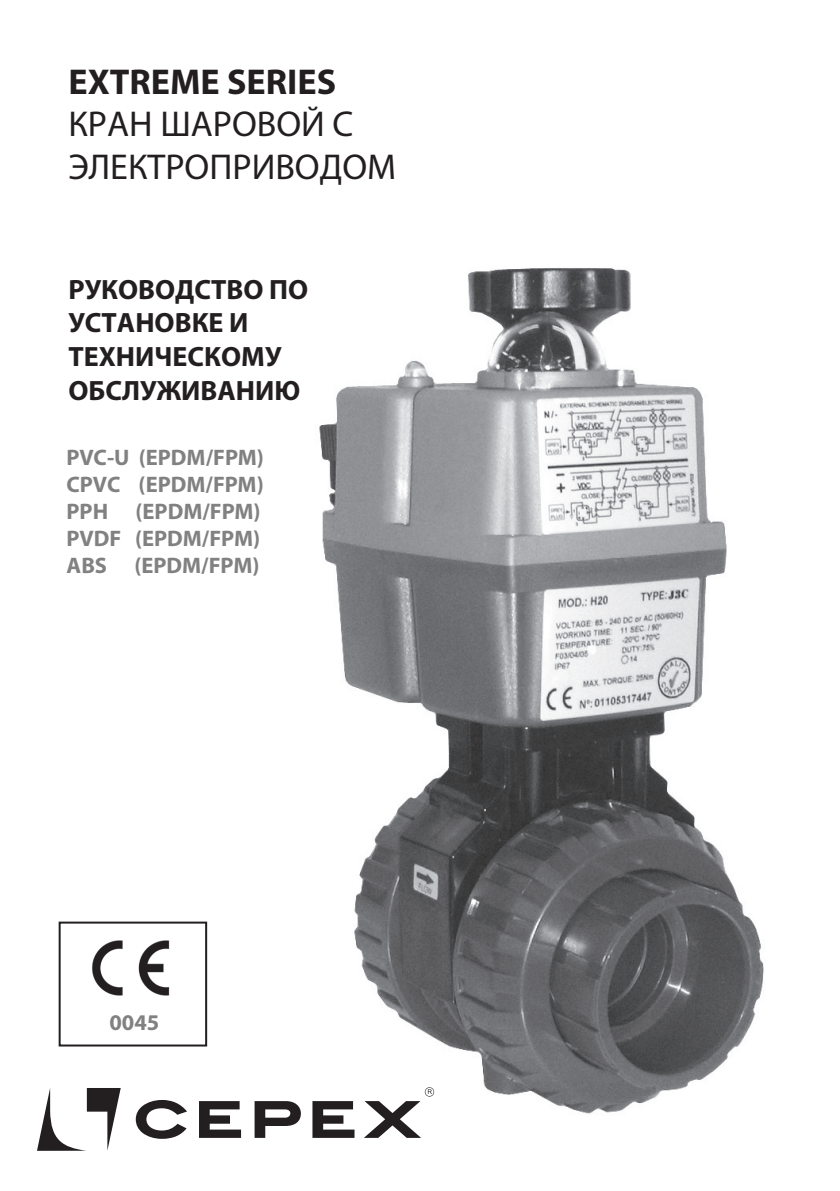
<style>
.page{position:relative;width:840px;height:1191px;background:#fff}
.page>*{position:absolute;margin:0;border:0;box-sizing:border-box;transform-origin:0 0}
.t1{font:36px/42.4px "Myriad Pro";color:#231f20}
.t2{font:700 36px "Myriad Pro";color:#231f20}
.t3{font:700 28px/33.6px "Myriad Pro";color:#231f20}
.t4{font:700 22.4px/27px "Myriad Pro";color:#808180}
</style>
<div class="page">
<img style="left:319px;top:268px;width:445px;height:846px">
<svg style="left:37px;top:1088px;width:84px;height:62px"></svg>
<svg style="left:136px;top:1087px;width:298px;height:51px"></svg>
<img style="left:92px;top:940px;width:78px;height:56px">
<div style="left:59px;top:921px;width:148px;height:125px;border:2px solid #231f20"></div>
<h1 class="t2" style="left:68px;top:58px;width:269px">EXTREME SERIES</h1>
<h1 class="t1" style="left:68px;top:102px;width:329px">КРАН ШАРОВОЙ С<br>ЭЛЕКТРОПРИВОДОМ</h1>
<p class="t3" style="left:68px;top:272px;width:241px">РУКОВОДСТВО ПО<br>УСТАНОВКЕ И<br>ТЕХНИЧЕСКОМУ<br>ОБСЛУЖИВАНИЮ</p>
<p class="t4" style="left:66px;top:443px;width:199px">PVC-U (EPDM/FPM)<br>CPVC (EPDM/FPM)<br>PPH (EPDM/FPM)<br>PVDF (EPDM/FPM)<br>ABS (EPDM/FPM)</p>
<p class="t4" style="left:109px;top:1008px;width:51px">0045</p>
</div>
